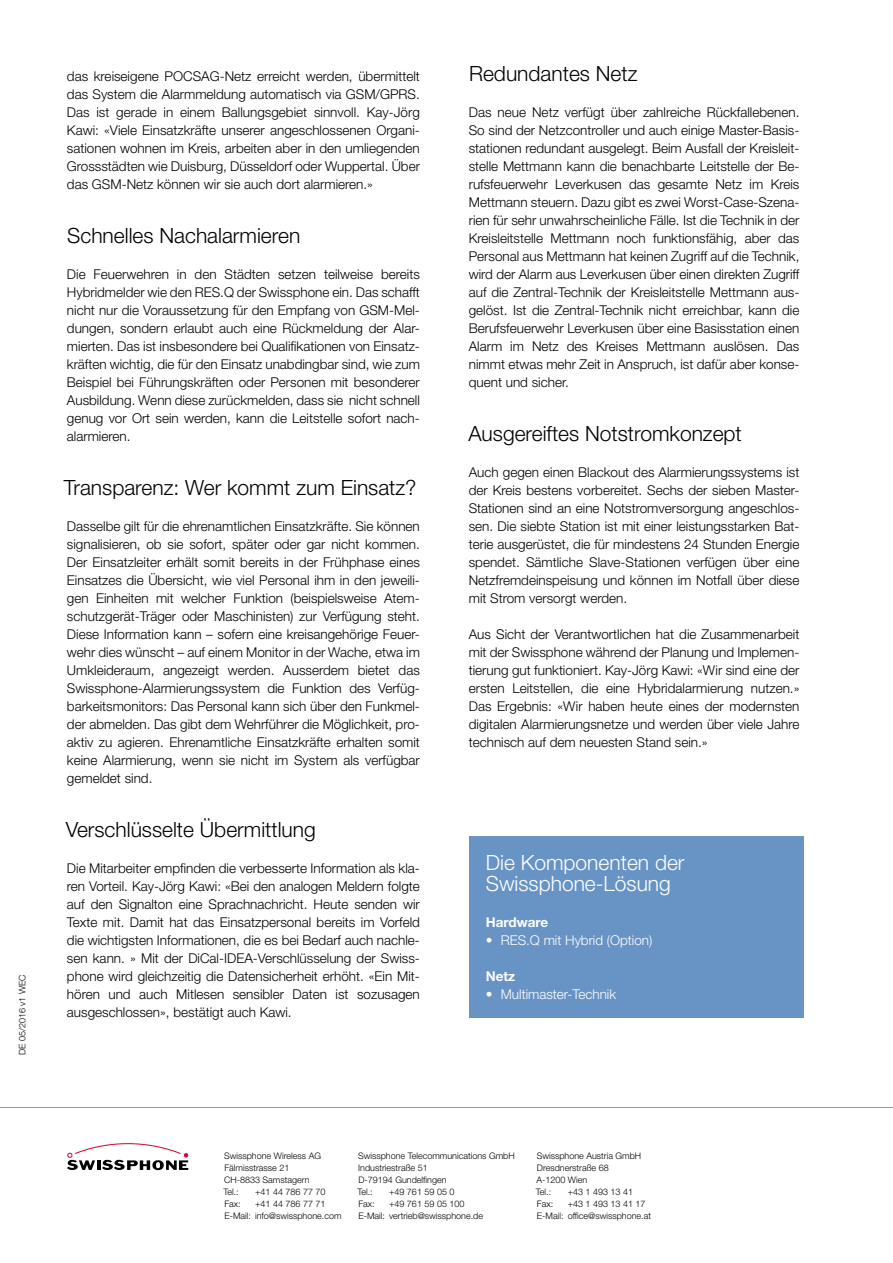
<style>
.page{position:relative;width:893px;height:1263px;background:#fff}
.page>*{position:absolute;margin:0;border:0;box-sizing:border-box;transform-origin:0 0}
.t1{font:300 21px "Helvetica Neue LT Std";color:#000}
.t2{font:300 21px/21px "Helvetica Neue LT Std";color:#fff}
.t3{font:300 13.5px/18px "Helvetica Neue LT Std";color:#000;text-align:justify}
.t4{font:300 13.5px "Helvetica Neue LT Std";color:#fff}
.t5{font:700 13.5px "Helvetica Neue LT Std";color:#fff}
.t6{font:300 9px/12px "Helvetica Neue LT Std";color:#000}
</style>
<div class="page">
<svg style="left:67px;top:1143px;width:121px;height:27px"></svg>
<hr style="left:0;top:1107px;width:893px;height:1px;background:#9d9c94">
<div style="left:469px;top:836px;width:335px;height:181px;background:#6893c5"></div>
<p class="t6" style="left:16px;top:1055px;width:83px;rotate:-90deg">DE 05/2016 v1 WEC</p>
<p class="t3" style="left:67px;top:67px;width:354px">das kreiseigene POCSAG-Netz erreicht werden, übermittelt das System die Alarmmeldung automatisch via GSM/GPRS.<br>Das ist gerade in einem Ballungsgebiet sinnvoll. Kay-Jörg Kawi: «Viele Einsatzkräfte unserer angeschlossenen Organi&shy;sationen wohnen im Kreis, arbeiten aber in den umliegenden Grossstädten wie Duisburg, Düsseldorf oder Wuppertal. Über das GSM-Netz können wir sie auch dort alarmieren.»</p>
<h1 class="t1" style="left:67px;top:223px;width:235px">Schnelles Nachalarmieren</h1>
<p class="t3" style="left:67px;top:265px;width:354px">Die Feuerwehren in den Städten setzen teilweise bereits Hybridmelder wie den RES.Q der Swissphone ein. Das schafft nicht nur die Voraussetzung für den Empfang von GSM-Mel&shy;dungen, sondern erlaubt auch eine Rückmeldung der Alar&shy;mierten. Das ist insbesondere bei Qualifikationen von Einsatz&shy;kräften wichtig, die für den Einsatz unabdingbar sind, wie zum Beispiel bei Führungskräften oder Personen mit besonderer Ausbildung. Wenn diese zurückmelden, dass sie nicht schnell genug vor Ort sein werden, kann die Leitstelle sofort nach&shy;alarmieren.</p>
<h1 class="t1" style="left:64px;top:475px;width:354px">Transparenz: Wer kommt zum Einsatz?</h1>
<p class="t3" style="left:67px;top:517px;width:354px">Dasselbe gilt für die ehrenamtlichen Einsatzkräfte. Sie können signalisieren, ob sie sofort, später oder gar nicht kommen.<br>Der Einsatzleiter erhält somit bereits in der Frühphase eines Einsatzes die Übersicht, wie viel Personal ihm in den jeweili&shy;gen Einheiten mit welcher Funktion (beispielsweise Atem&shy;schutzgerät-Träger oder Maschinisten) zur Verfügung steht.<br>Diese Information kann – sofern eine kreisangehörige Feuer&shy;wehr dies wünscht – auf einem Monitor in der Wache, etwa im Umkleideraum, angezeigt werden. Ausserdem bietet das Swissphone-Alarmierungssystem die Funktion des Verfüg&shy;barkeitsmonitors: Das Personal kann sich über den Funkmel&shy;der abmelden. Das gibt dem Wehrführer die Möglichkeit, pro&shy;aktiv zu agieren. Ehrenamtliche Einsatzkräfte erhalten somit keine Alarmierung, wenn sie nicht im System als verfügbar gemeldet sind.</p>
<h1 class="t1" style="left:66px;top:817px;width:252px">Verschlüsselte Übermittlung</h1>
<p class="t3" style="left:67px;top:859px;width:354px">Die Mitarbeiter empfinden die verbesserte Information als kla&shy;ren Vorteil. Kay-Jörg Kawi: «Bei den analogen Meldern folgte auf den Signalton eine Sprachnachricht. Heute senden wir Texte mit. Damit hat das Einsatzpersonal bereits im Vorfeld die wichtigsten Informationen, die es bei Bedarf auch nachle&shy;sen kann. » Mit der DiCal-IDEA-Verschlüsselung der Swiss&shy;phone wird gleichzeitig die Datensicherheit erhöht. «Ein Mit&shy;hören und auch Mitlesen sensibler Daten ist sozusagen ausgeschlossen», bestätigt auch Kawi.</p>
<h1 class="t1" style="left:469px;top:61px;width:170px">Redundantes Netz</h1>
<p class="t3" style="left:469px;top:103px;width:332px">Das neue Netz verfügt über zahlreiche Rückfallebenen.<br>So sind der Netzcontroller und auch einige Master-Basis&shy;stationen redundant ausgelegt. Beim Ausfall der Kreisleit&shy;stelle Mettmann kann die benachbarte Leitstelle der Be&shy;rufsfeuerwehr Leverkusen das gesamte Netz im Kreis Mettmann steuern. Dazu gibt es zwei Worst-Case-Szena&shy;rien für sehr unwahrscheinliche Fälle. Ist die Technik in der Kreisleitstelle Mettmann noch funktionsfähig, aber das Personal aus Mettmann hat keinen Zugriff auf die Technik, wird der Alarm aus Leverkusen über einen direkten Zugriff auf die Zentral-Technik der Kreisleitstelle Mettmann aus&shy;gelöst. Ist die Zentral-Technik nicht erreichbar, kann die Berufsfeuerwehr Leverkusen über eine Basisstation einen Alarm im Netz des Kreises Mettmann auslösen. Das nimmt etwas mehr Zeit in Anspruch, ist dafür aber konse&shy;quent und sicher.</p>
<h1 class="t1" style="left:468px;top:421px;width:275px">Ausgereiftes Notstromkonzept</h1>
<p class="t3" style="left:469px;top:463px;width:332px">Auch gegen einen Blackout des Alarmierungssystems ist der Kreis bestens vorbereitet. Sechs der sieben Master-Stationen sind an eine Notstromversorgung angeschlos&shy;sen. Die siebte Station ist mit einer leistungsstarken Bat&shy;terie ausgerüstet, die für mindestens 24 Stunden Energie spendet. Sämtliche Slave-Stationen verfügen über eine Netzfremdeinspeisung und können im Notfall über diese mit Strom versorgt werden.</p>
<p class="t3" style="left:469px;top:625px;width:332px">Aus Sicht der Verantwortlichen hat die Zusammenarbeit mit der Swissphone während der Planung und Implemen&shy;tierung gut funktioniert. Kay-Jörg Kawi: «Wir sind eine der ersten Leitstellen, die eine Hybridalarmierung nutzen.» Das Ergebnis: «Wir haben heute eines der modernsten digitalen Alarmierungsnetze und werden über viele Jahre technisch auf dem neuesten Stand sein.»</p>
<h1 class="t2" style="left:486px;top:852px;width:200px">Die Komponenten der<br>Swissphone-Lösung</h1>
<p class="t5" style="left:486px;top:914px;width:64px">Hardware</p>
<p class="t4" style="left:486px;top:932px;width:168px">• RES.Q mit Hybrid (Option)</p>
<p class="t5" style="left:486px;top:968px;width:31px">Netz</p>
<p class="t4" style="left:486px;top:986px;width:132px">• Multimaster-Technik</p>
<p class="t6" style="left:223px;top:1149px;width:99px">Swissphone Wireless AG<br>Fälmisstrasse 21<br>CH-8833 Samstagern<br>Tel.:</p>
<p class="t6" style="left:255px;top:1185px;width:72px">+41 44 786 77 70</p>
<p class="t6" style="left:357px;top:1149px;width:159px">Swissphone Telecommunications GmbH<br>Industriestraße 51<br>D-79194 Gundelfingen<br>Tel.:</p>
<p class="t6" style="left:389px;top:1185px;width:67px">+49 761 59 05 0</p>
<p class="t6" style="left:536px;top:1149px;width:107px">Swissphone Austria GmbH<br>Dresdnerstraße 68<br>A-1200 Wien<br>Tel.:</p>
<p class="t6" style="left:568px;top:1185px;width:67px">+43 1 493 13 41</p>
<p class="t6" style="left:224px;top:1197px;width:18px">Fax:</p>
<p class="t6" style="left:224px;top:1197px;width:119px;text-indent:31px">+41 44 786 77 71<br>E-Mail: info@swissphone.com</p>
<p class="t6" style="left:358px;top:1197px;width:18px">Fax:</p>
<p class="t6" style="left:358px;top:1197px;width:126px;text-indent:31px">+49 761 59 05 100<br>E-Mail: vertrieb@swissphone.de</p>
<p class="t6" style="left:537px;top:1197px;width:18px">Fax:</p>
<p class="t6" style="left:537px;top:1197px;width:116px;text-indent:31px">+43 1 493 13 41 17<br>E-Mail: office@swissphone.at</p>
</div>
